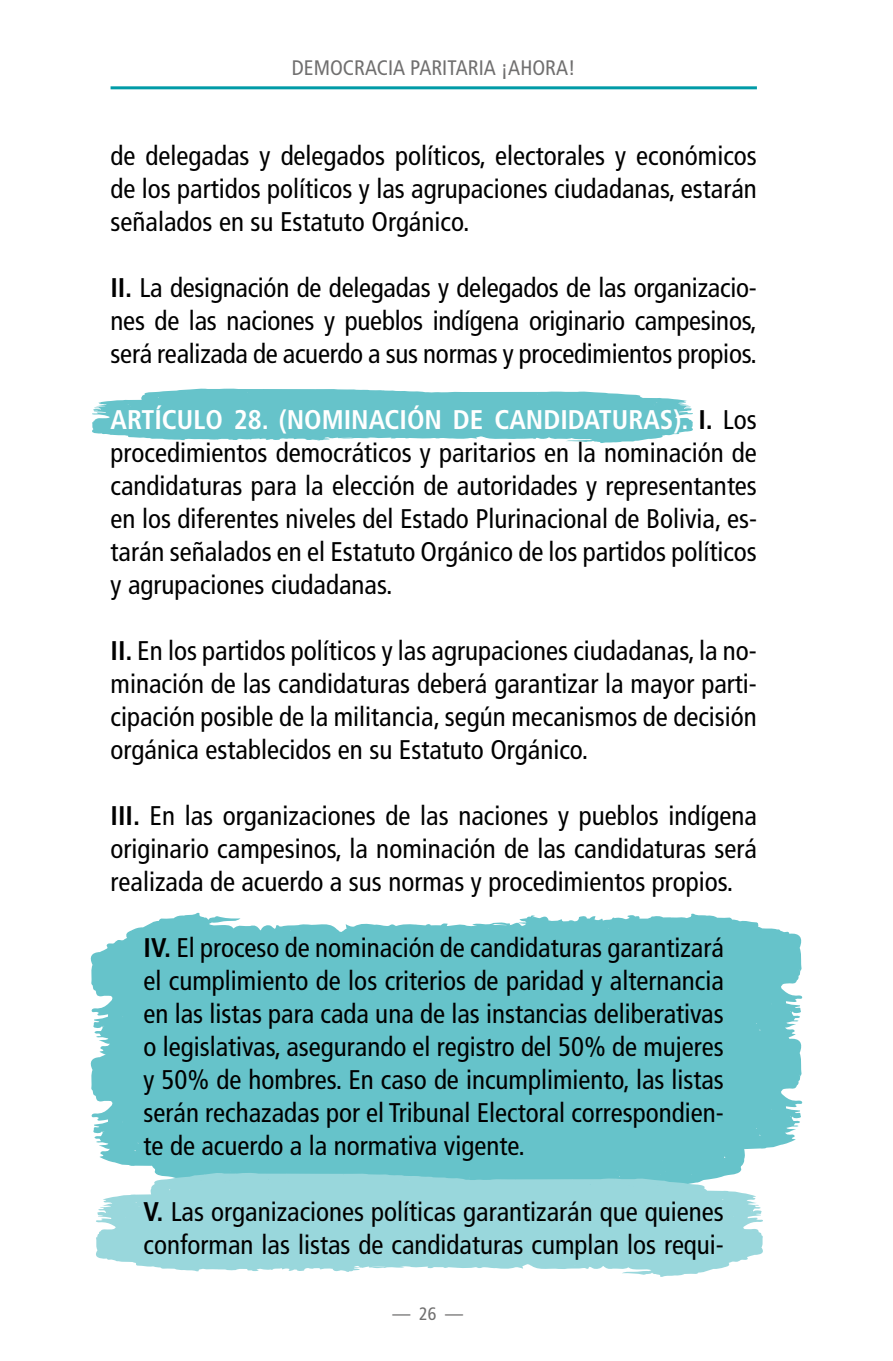
<style>
.page{position:relative;width:893px;height:1361px;background:#fff}
.page>*{position:absolute;margin:0;border:0;box-sizing:border-box;transform-origin:0 0}
.t1{font:condensed 27px/33px "Frutiger LT Std";color:#000;text-align:justify}
.t2{font:condensed 21px "Frutiger LT Std";color:#706f6f}
.t3{font:condensed 18px "Frutiger LT Std";color:#706f6f}
.s1{font-weight:700}
.s2{font-weight:700;color:#fff}
</style>
<div class="page">
<hr style="left:111px;top:86px;width:646px;height:3px;background:#009ba7">
<svg style="left:90px;top:912px;width:713px;height:105px;background:#78cad0"></svg>
<div style="left:90px;top:1017px;width:713px;height:155px;background:#66c3ca"></div>
<svg style="left:92px;top:388px;width:601px;height:55px"></svg>
<svg style="left:96px;top:1172px;width:667px;height:105px;background:#a4dbdf"></svg>
<p class="t2" style="left:292px;top:56px;width:285px">DEMOCRACIA PARITARIA ¡AHORA!</p>
<p class="t1" style="left:111px;top:139px;width:648px">de delegadas y delegados políticos, electorales y económicos de los partidos políticos y las agrupaciones ciudadanas, estarán señalados en su Estatuto Orgánico.</p>
<p class="t1" style="left:111px;top:271px;width:648px"><span class="s1">II.</span> La designación de delegadas y delegados de las organizacio&shy;nes de las naciones y pueblos indígena originario campesinos, será realizada de acuerdo a sus normas y procedimientos propios.</p>
<p class="t1" style="left:111px;top:403px;width:648px"><span class="s2">ARTÍCULO 28. (NOMINACIÓN DE CANDIDATURAS).</span> <span class="s1">I.</span> Los procedimientos democráticos y paritarios en la nominación de candidaturas para la elección de autoridades y representantes en los diferentes niveles del Estado Plurinacional de Bolivia, es&shy;tarán señalados en el Estatuto Orgánico de los partidos políticos y agrupaciones ciudadanas.</p>
<p class="t1" style="left:111px;top:634px;width:648px"><span class="s1">II.</span> En los partidos políticos y las agrupaciones ciudadanas, la no&shy;minación de las candidaturas deberá garantizar la mayor parti&shy;cipación posible de la militancia, según mecanismos de decisión orgánica establecidos en su Estatuto Orgánico.</p>
<p class="t1" style="left:111px;top:799px;width:648px"><span class="s1">III.</span> En las organizaciones de las naciones y pueblos indígena originario campesinos, la nominación de las candidaturas será realizada de acuerdo a sus normas y procedimientos propios.</p>
<p class="t1" style="left:144px;top:931px;width:582px"><span class="s1">IV.</span> El proceso de nominación de candidaturas garantizará el cumplimiento de los criterios de paridad y alternancia en las listas para cada una de las instancias deliberativas o legislativas, asegurando el registro del 50% de mujeres y 50% de hombres. En caso de incumplimiento, las listas serán rechazadas por el Tribunal Electoral correspondien&shy;te de acuerdo a la normativa vigente.</p>
<p class="t1" style="left:144px;top:1195px;width:582px"><span class="s1">V.</span> Las organizaciones políticas garantizarán que quienes conforman las listas de candidaturas cumplan los requi-</p>
<p class="t3" style="left:392px;top:1302px;width:72px">— 26 —</p>
</div>
